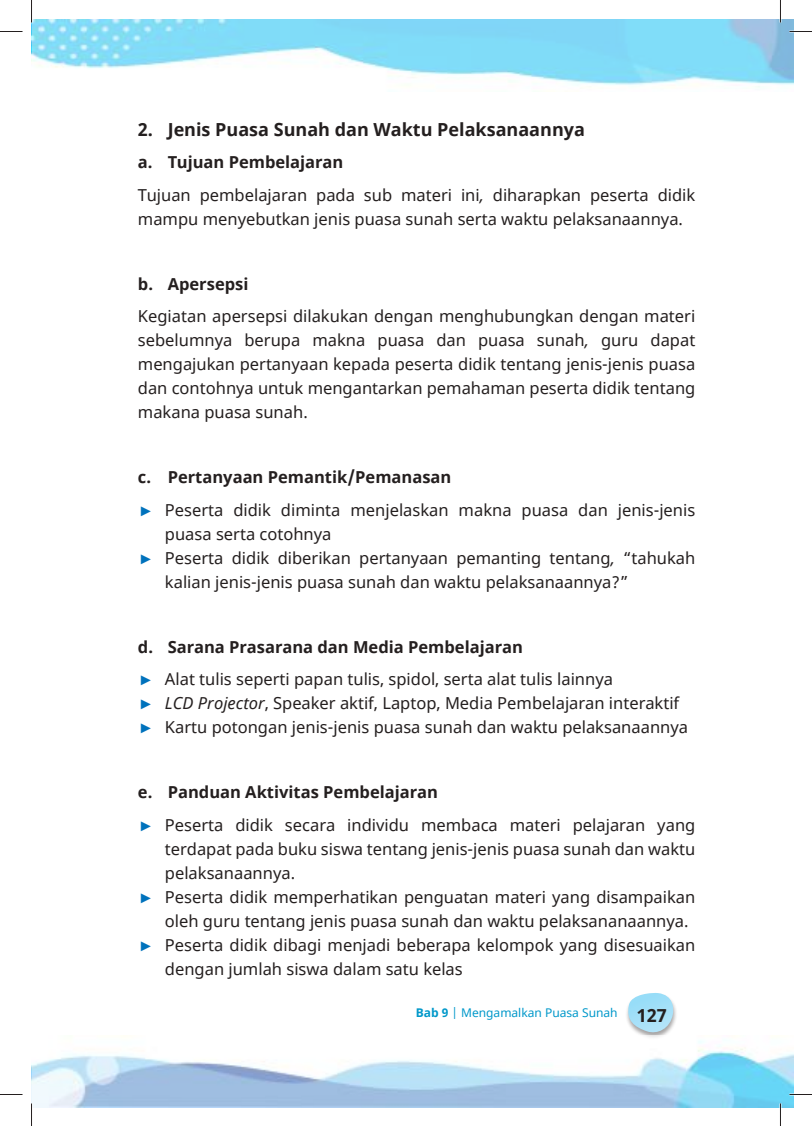
<style>
.page{position:relative;width:812px;height:1126px;background:#fff}
.page>*{position:absolute;margin:0;border:0;box-sizing:border-box;transform-origin:0 0}
.t1{font:700 18px "Noto Sans";color:#241f1f}
.t2{font:16.5px/24px "Noto Sans";color:#241f1f}
.t3{font:700 16.5px "Noto Sans";color:#241f1f}
.t4{font:12px "Noto Sans";color:#0098ca}
.s1{font-weight:700}
.s2{font-style:italic}
.s3{color:#0072bc}
.s4{font-weight:700;font-size:18.15px;color:#241f1f}
</style>
<div class="page">
<div style="left:625px;top:993px;width:52px;height:47px;background:#241f1f;opacity:.58"></div>
<svg style="left:625px;top:993px;width:48px;height:42px"></svg>
<img style="left:32px;top:20px;width:761px;height:67px">
<img style="left:32px;top:1035px;width:761px;height:72px">
<hr style="left:779px;top:0;width:2px;height:22px;background:#fff">
<hr style="left:779px;top:1103px;width:2px;height:23px;background:#fff">
<svg style="left:0;top:31px;width:22px;height:1px"></svg>
<svg style="left:789px;top:31px;width:22px;height:1px"></svg>
<svg style="left:0;top:1094px;width:22px;height:1px"></svg>
<svg style="left:789px;top:1094px;width:22px;height:1px"></svg>
<svg style="left:31px;top:0;width:1px;height:22px"></svg>
<svg style="left:31px;top:1103px;width:1px;height:23px"></svg>
<svg style="left:780px;top:0;width:1px;height:22px"></svg>
<svg style="left:780px;top:1103px;width:1px;height:23px"></svg>
<p class="t1" style="left:138px;top:117px;width:448px">2. Jenis Puasa Sunah dan Waktu Pelaksanaannya</p>
<p class="t2" style="left:138px;top:147px;width:559px;line-height:32.5px"><span class="s1">a. Tujuan Pembelajaran<br></span>Tujuan pembelajaran pada sub materi ini<span class="s2">,</span> diharapkan peserta didik</p>
<p class="t2" style="left:138px;top:207px;width:546px">mampu menyebutkan jenis puasa sunah serta waktu pelaksanaannya.</p>
<p class="t3" style="left:138px;top:272px;width:112px">b. Apersepsi</p>
<p class="t2" style="left:138px;top:305px;width:559px;text-align:justify">Kegiatan apersepsi dilakukan dengan menghubungkan dengan materi sebelumnya berupa makna puasa dan puasa sunah<span class="s2">,</span> guru dapat mengajukan pertanyaan kepada peserta didik tentang jenis-jenis puasa dan contohnya untuk mengantarkan pemahaman peserta didik tentang makana puasa sunah.</p>
<p class="t2" style="left:138px;top:462px;width:558px;line-height:32.5px"><span class="s1">c. Pertanyaan Pemantik/Pemanasan<br></span><span class="s3">►</span> Peserta didik diminta menjelaskan makna puasa dan jenis-jenis</p>
<p class="t2" style="left:165px;top:522px;width:168px">puasa serta cotohnya</p>
<p class="t2" style="left:138px;top:546px;width:559px"><span class="s3">►</span> Peserta didik diberikan pertanyaan pemanting tentang<span class="s2">,</span> “tahukah</p>
<p class="t2" style="left:165px;top:570px;width:465px">kalian jenis-jenis puasa sunah dan waktu pelaksanaannya?”</p>
<p class="t2" style="left:138px;top:631px;width:476px;line-height:32.5px"><span class="s1">d. Sarana Prasarana dan Media Pembelajaran<br></span><span class="s3">►</span> Alat tulis seperti papan tulis, spidol, serta alat tulis lainnya</p>
<p class="t2" style="left:138px;top:692px;width:551px"><span class="s3">►</span> <span class="s2">LCD Projector</span>, Speaker aktif, Laptop, Media Pembelajaran interaktif <span class="s3">►</span> Kartu potongan jenis-jenis puasa sunah dan waktu pelaksanaannya</p>
<p class="t2" style="left:138px;top:777px;width:559px;line-height:32.5px"><span class="s1">e. Panduan Aktivitas Pembelajaran<br></span><span class="s3">►</span> Peserta didik secara individu membaca materi pelajaran yang</p>
<p class="t2" style="left:165px;top:838px;width:531px">terdapat pada buku siswa tentang jenis-jenis puasa sunah dan waktu</p>
<p class="t2" style="left:165px;top:862px;width:132px">pelaksanaannya.</p>
<p class="t2" style="left:138px;top:886px;width:558px"><span class="s3">►</span> Peserta didik memperhatikan penguatan materi yang disampaikan</p>
<p class="t2" style="left:165px;top:910px;width:525px">oleh guru tentang jenis puasa sunah dan waktu pelaksananaannya.</p>
<p class="t2" style="left:138px;top:934px;width:559px"><span class="s3">►</span> Peserta didik dibagi menjadi beberapa kelompok yang disesuaikan</p>
<p class="t2" style="left:165px;top:958px;width:299px">dengan jumlah siswa dalam satu kelas</p>
<p class="t4" style="left:415px;top:1005px;width:252px"><span class="s1">Bab 9</span> | Mengamalkan Puasa Sunah <span class="s4">127</span></p>
</div>
